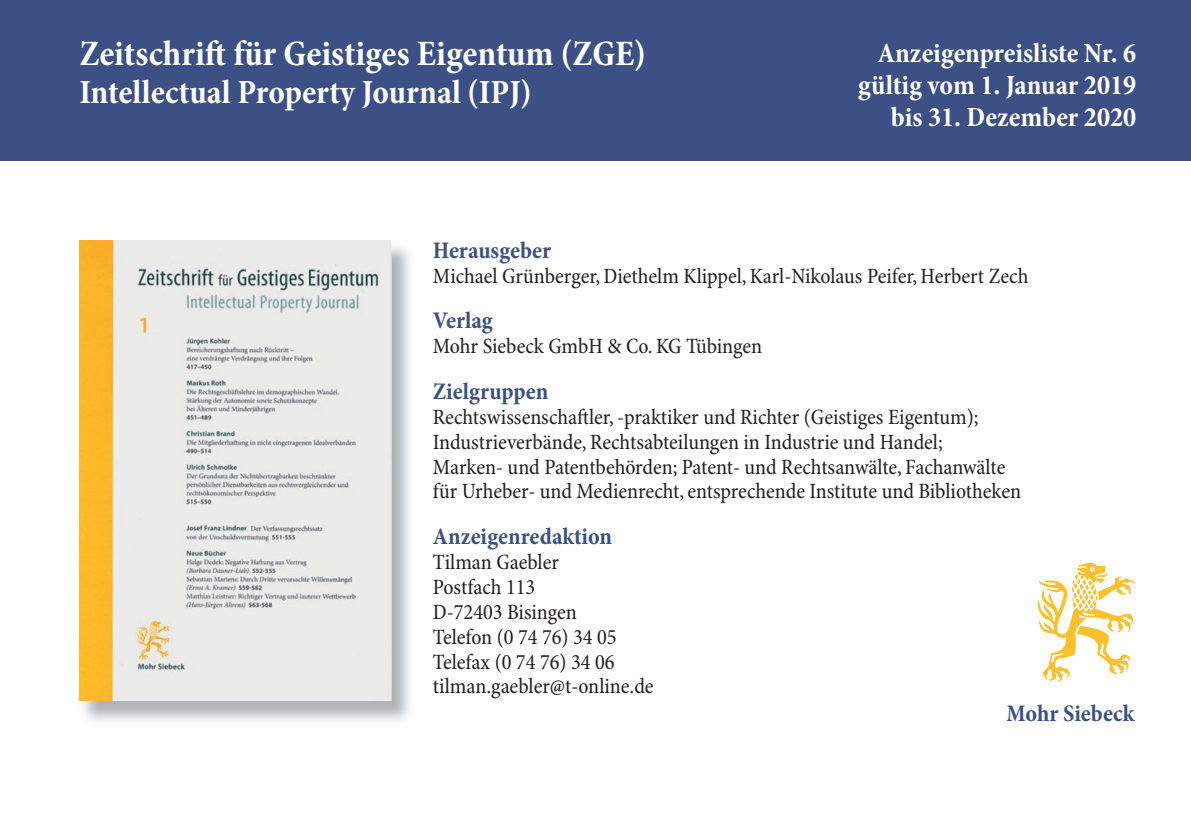
<style>
.page{position:relative;width:1191px;height:840px;background:#fff}
.page>*{position:absolute;margin:0;border:0;box-sizing:border-box;transform-origin:0 0}
.t1{font:700 condensed 36px "Minion Pro";color:#fff}
.t2{font:700 condensed 34px "Minion Pro";color:#fff}
.t3{font:700 condensed 28px/32px "Minion Pro";letter-spacing:-.005em;color:#fff;text-align:right}
.t4{font:700 condensed 24px "Minion Pro";color:#3c5086}
.t5{font:condensed 22px/24.8px "Minion Pro";color:#231f20}
</style>
<div class="page">
<div style="left:0;top:0;width:1191px;height:160px;background:#3c5086"></div>
<hr style="left:0;top:159px;width:1191px;height:2px;background:#3c5086">
<img style="left:1037px;top:563px;width:98px;height:119px">
<img style="left:80px;top:247px;width:329px;height:474px">
<img style="left:80px;top:240px;width:312px;height:460px">
<h1 class="t1" style="left:79px;top:28px;width:568px">Zeitschrift für Geistiges Eigentum (ZGE)</h1>
<h2 class="t2" style="left:79px;top:68px;width:454px">Intellectual Property Journal (IPJ)</h2>
<p class="t3" style="left:858px;top:36px;width:279px">Anzeigenpreisliste Nr. 6 gültig vom 1. Januar 2019 bis 31. Dezember 2020</p>
<p class="t4" style="left:433px;top:233px;width:120px">Herausgeber</p>
<p class="t5" style="left:433px;top:264px;width:597px">Michael Grünberger, Diethelm Klippel, Karl-Nikolaus Peifer, Herbert Zech</p>
<p class="t4" style="left:433px;top:304px;width:61px">Verlag</p>
<p class="t5" style="left:433px;top:334px;width:331px">Mohr Siebeck GmbH &amp; Co. KG Tübingen</p>
<p class="t4" style="left:433px;top:375px;width:117px">Zielgruppen</p>
<p class="t5" style="left:433px;top:405px;width:589px">Rechtswissenschaftler, -praktiker und Richter (Geistiges Eigentum); Industrieverbände, Rechts abteilungen in Industrie und Handel;<br>Marken- und Patentbehörden; Patent- und Rechtsanwälte, Fachanwälte für Urheber- und Medienrecht, entsprechende Institute und Bibliotheken</p>
<p class="t4" style="left:433px;top:520px;width:181px">Anzeigenredaktion</p>
<p class="t5" style="left:433px;top:550px;width:222px">Tilman Gaebler<br>Postfach 113<br>D-72403 Bisingen<br>Telefon (0 74 76) 34 05<br>Telefax (0 74 76) 34 06 tilman.gaebler@t-online.de</p>
<p class="t4" style="left:1006px;top:696px;width:129px">Mohr Siebeck</p>
</div>
